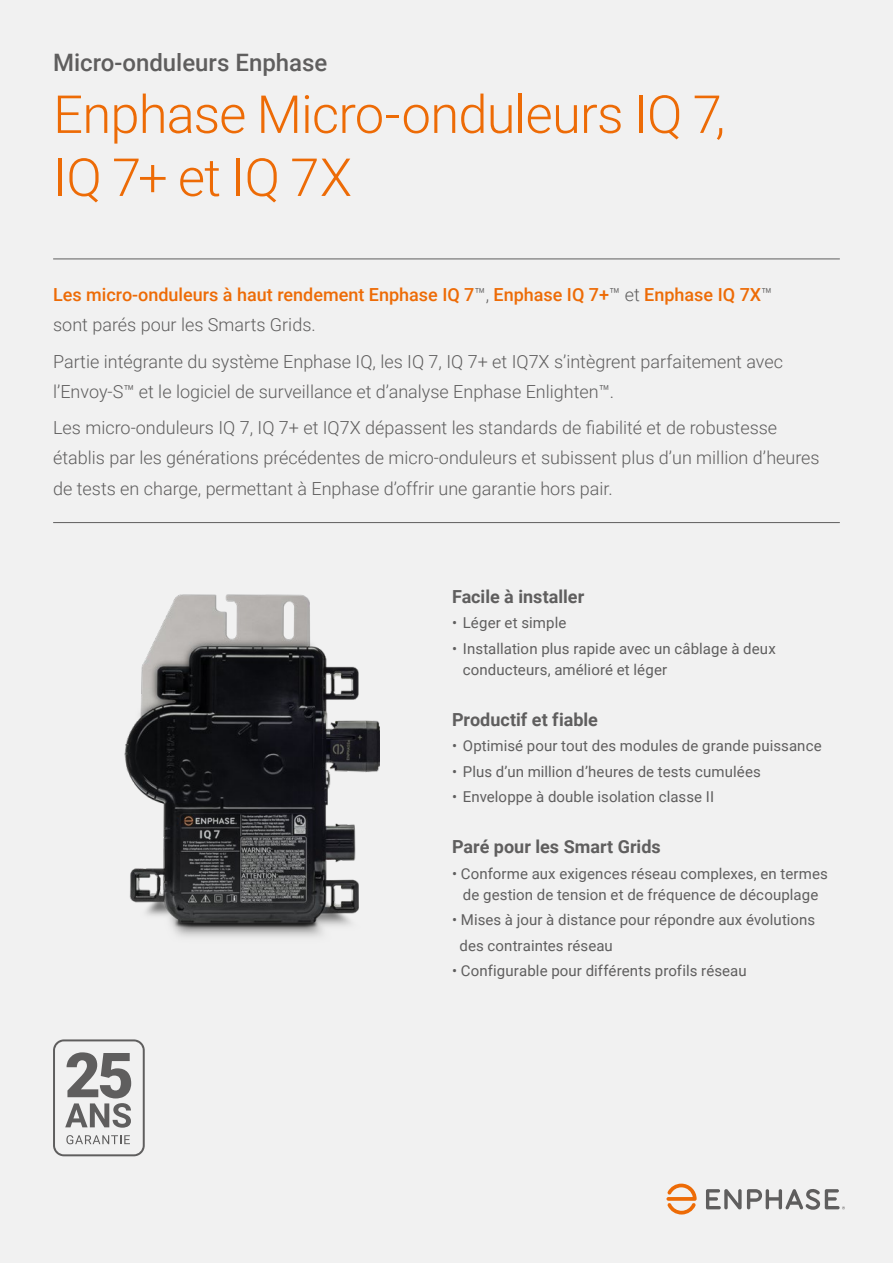
<style>
.page{position:relative;width:893px;height:1263px;background:#f1f1f1}
.page>*{position:absolute;margin:0;border:0;box-sizing:border-box;transform-origin:0 0}
.t1{font:300 52.5px/63px "Roboto";letter-spacing:-.015em;color:#ed6b06}
.t2{font:500 24px "Roboto";color:#5f5e5e}
.t3{font:300 18px/30px "Roboto";color:#5f5e5e}
.t4{font:500 18px/30px "Roboto";color:#ed6b06}
.t5{font:700 18px "Roboto";color:#5f5e5e}
.t6{font:15px/21px "Roboto";letter-spacing:.005em;color:#5f5e5e}
.s1{font-weight:300;color:#5f5e5e}
</style>
<div class="page">
<hr style="left:53px;top:259px;width:787px;height:1px;background:#5f5e5e">
<hr style="left:53px;top:522px;width:787px;height:1px;background:#5f5e5e">
<img style="left:124px;top:594px;width:256px;height:343px">
<svg style="left:53px;top:1039px;width:92px;height:117px"></svg>
<svg style="left:666px;top:1183px;width:31px;height:31px"></svg>
<svg style="left:706px;top:1189px;width:139px;height:21px"></svg>
<h2 class="t2" style="left:53px;top:46px;width:276px">Micro-onduleurs Enphase</h2>
<h1 class="t1" style="left:53px;top:81px;width:674px">Enphase Micro-onduleurs IQ 7,<br>IQ 7+ et IQ 7X</h1>
<p class="t4" style="left:53px;top:279px;width:721px">Les micro-onduleurs à haut rendement Enphase IQ 7<span class="s1">™,</span> Enphase IQ 7+<span class="s1">™ et</span> Enphase IQ 7X<span class="s1">™ sont parés pour les Smarts Grids.</span></p>
<p class="t3" style="left:53px;top:346px;width:731px">Partie intégrante du système Enphase IQ, les IQ 7, IQ 7+ et IQ7X s’intègrent parfaitement avec l’Envoy-S™ et le logiciel de surveillance et d’analyse Enphase Enlighten™.</p>
<p class="t3" style="left:53px;top:412px;width:768px">Les micro-onduleurs IQ 7, IQ 7+ et IQ7X dépassent les standards de fiabilité et de robustesse établis par les générations précédentes de micro-onduleurs et subissent plus d’un million d’heures de tests en charge, permettant à Enphase d’offrir une garantie hors pair.</p>
<p class="t5" style="left:452px;top:584px;width:134px">Facile à installer</p>
<p class="t6" style="left:452px;top:612px;width:116px">• Léger et simple</p>
<p class="t6" style="left:463px;top:637px;width:314px;text-indent:-11px">• Installation plus rapide avec un câblage à deux conducteurs, amélioré et léger</p>
<p class="t5" style="left:452px;top:707px;width:147px">Productif et fiable</p>
<p class="t6" style="left:452px;top:735px;width:371px">• Optimisé pour tout des modules de grande puissance</p>
<p class="t6" style="left:452px;top:760px;width:310px">• Plus d’un million d’heures de tests cumulées</p>
<p class="t6" style="left:452px;top:786px;width:263px">• Enveloppe à double isolation classe II</p>
<p class="t5" style="left:452px;top:834px;width:210px">Paré pour les Smart Grids</p>
<p class="t6" style="left:452px;top:862px;width:377px;text-align:center">• Conforme aux exigences réseau complexes, en termes de gestion de tension et de fréquence de découplage</p>
<p class="t6" style="left:459px;top:906px;width:357px;line-height:25.5px;text-indent:-7px">• Mises à jour à distance pour répondre aux évolutions des contraintes réseau</p>
<p class="t6" style="left:452px;top:960px;width:296px">• Configurable pour différents profils réseau</p>
</div>
